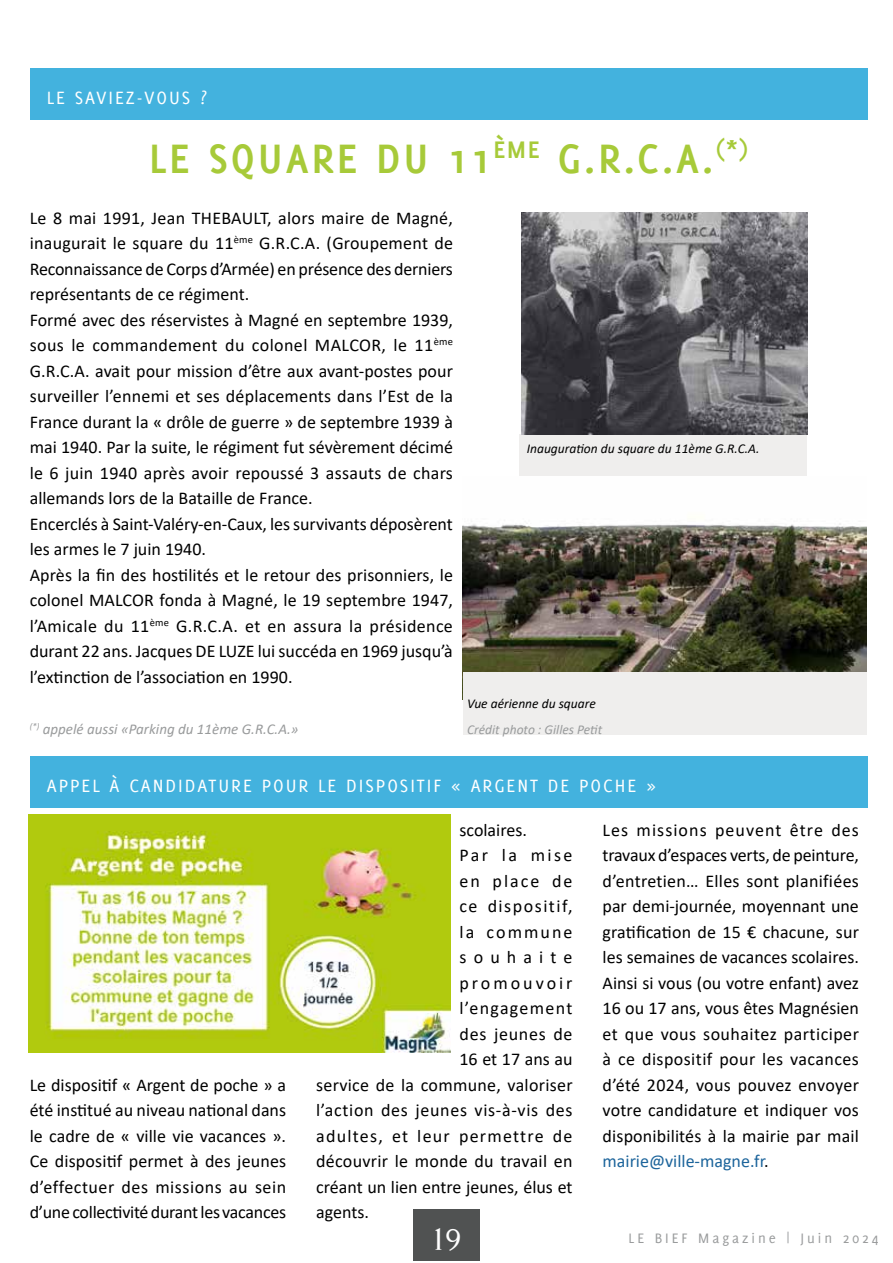
<style>
.page{position:relative;width:893px;height:1263px;background:#fff}
.page>*{position:absolute;margin:0;border:0;box-sizing:border-box;transform-origin:0 0}
.t1{font:700 45px "Delicious";letter-spacing:.06em;color:#a7ca39}
.t2{font:30px "November Medium Normal";color:#fff}
.t3{font:19.5px "Delicious";letter-spacing:.1em;color:#fff}
.t4{font:18px/25.5px "Calibri";color:#000;text-align:justify}
.t5{font:18px "Calibri";letter-spacing:.04em;color:#000}
.t6{font:18px "Calibri";letter-spacing:.07em;color:#000}
.t7{font:18px "Calibri";letter-spacing:.115em;color:#000}
.t8{font:18px "Calibri";letter-spacing:.085em;color:#000}
.t9{font:18px "Calibri";letter-spacing:.075em;color:#000}
.t10{font:18px "Calibri";letter-spacing:.165em;color:#000}
.t11{font:18px "Calibri";letter-spacing:.135em;color:#000}
.t12{font:18px "Calibri";letter-spacing:.4em;color:#000}
.t13{font:italic 15px "Calibri";color:#999b9c}
.t14{font:15px "Delicious";letter-spacing:.2em;color:#999b9c}
.t15{font:italic 13.5px "Calibri";color:#000}
.t16{font:italic 13.5px "Calibri";color:#999b9c}
.s1{color:#1c649b}
</style>
<div class="page">
<div style="left:519px;top:434px;width:288px;height:48px;background:#efeeed"></div>
<div style="left:30px;top:68px;width:837px;height:51px;background:#43b2de"></div>
<img style="left:522px;top:212px;width:285px;height:223px">
<img style="left:463px;top:477px;width:403px;height:195px">
<div style="left:463px;top:672px;width:403px;height:63px;background:#efeeed"></div>
<div style="left:30px;top:757px;width:837px;height:51px;background:#43b2de"></div>
<img style="left:29px;top:814px;width:422px;height:238px">
<div style="left:413px;top:1209px;width:66px;height:51px;background:#505252"></div>
<p class="t3" style="left:47px;top:86px;width:162px">LE SAVIEZ-VOUS ?</p>
<h1 class="t1" style="left:149px;top:132px;width:600px">LE SQUARE DU 11<sup>ÈME</sup> G.R.C.A.<sup>(*)</sup></h1>
<p class="t4" style="left:30px;top:204px;width:425px;text-align:left">Le 8 mai 1991, Jean THEBAULT, alors maire de Magné, inaugurait le square du 11<sup>ème</sup> G.R.C.A. (Groupement de Reconnaissance de Corps d’Armée) en présence des derniers représentants de ce régiment.<br>Formé avec des réservistes à Magné en septembre 1939, sous le commandement du colonel MALCOR, le 11<sup>ème </sup>G.R.C.A. avait pour mission d’être aux avant-postes pour surveiller l’ennemi et ses déplacements dans l’Est de la France durant la « drôle de guerre » de septembre 1939 à mai 1940. Par la suite, le régiment fut sévèrement décimé le 6 juin 1940 après avoir repoussé 3 assauts de chars allemands lors de la Bataille de France.<br>Encerclés à Saint-Valéry-en-Caux, les survivants déposèrent les armes le 7 juin 1940.<br>Après la fin des hostilités et le retour des prisonniers, le colonel MALCOR fonda à Magné, le 19 septembre 1947, l’Amicale du 11<sup>ème</sup> G.R.C.A. et en assura la présidence durant 22 ans. Jacques DE LUZE lui succéda en 1969 jusqu’à l’extinction de l’association en 1990.</p>
<p class="t15" style="left:527px;top:439px;width:234px">Inauguration du square du 11ème G.R.C.A.</p>
<p class="t15" style="left:467px;top:694px;width:130px">Vue aérienne du square</p>
<p class="t16" style="left:467px;top:720px;width:137px">Crédit photo : Gilles Petit</p>
<p class="t3" style="left:47px;top:775px;width:610px">APPEL À CANDIDATURE POUR LE DISPOSITIF « ARGENT DE POCHE »</p>
<p class="t13" style="left:30px;top:718px;width:270px"><sup>(*)</sup> appelé aussi «Parking du 11ème G.R.C.A.»</p>
<p class="t4" style="left:30px;top:1071px;width:258px">Le dispositif « Argent de poche » a été institué au niveau national dans le cadre de « ville vie vacances ».<br>Ce dispositif permet à des jeunes d’effectuer des missions au sein d’une collectivité durant les vacances</p>
<p class="t4" style="left:459px;top:816px;width:69px">scolaires.</p>
<p class="t11" style="left:459px;top:843px;width:115px">Par la mise</p>
<p class="t7" style="left:459px;top:868px;width:115px">en place de</p>
<p class="t8" style="left:459px;top:894px;width:115px">ce dispositif,</p>
<p class="t7" style="left:459px;top:919px;width:115px">la commune</p>
<p class="t12" style="left:459px;top:945px;width:115px">souhaite</p>
<p class="t10" style="left:459px;top:970px;width:115px">promouvoir</p>
<p class="t9" style="left:459px;top:996px;width:115px">l’engagement</p>
<p class="t5" style="left:459px;top:1021px;width:115px">des jeunes de</p>
<p class="t4" style="left:459px;top:1046px;width:115px">16 et 17 ans au</p>
<p class="t4" style="left:316px;top:1071px;width:258px">service de la commune, valoriser</p>
<p class="t5" style="left:316px;top:1098px;width:258px">l’action des jeunes vis-à-vis des</p>
<p class="t6" style="left:316px;top:1123px;width:258px">adultes, et leur permettre de</p>
<p class="t4" style="left:316px;top:1148px;width:258px">découvrir le monde du travail en</p>
<p class="t4" style="left:316px;top:1173px;width:258px">créant un lien entre jeunes, élus et</p>
<p class="t4" style="left:316px;top:1199px;width:54px">agents.</p>
<p class="t4" style="left:603px;top:816px;width:258px">Les missions peuvent être des travaux d’espaces verts, de peinture, d’entretien… Elles sont planifiées par demi-journée, moyennant une gratification de 15 € chacune, sur les semaines de vacances scolaires.<br>Ainsi si vous (ou votre enfant) avez 16 ou 17 ans, vous êtes Magnésien et que vous souhaitez participer à ce dispositif pour les vacances d’été 2024, vous pouvez envoyer votre candidature et indiquer vos disponibilités à la mairie par mail <span class="s1">mairie@ville-magne.fr</span>.</p>
<h2 class="t2" style="left:430px;top:1222px;width:33px">19</h2>
<p class="t14" style="left:629px;top:1230px;width:252px">LE BIEF Magazine | Juin 2024</p>
</div>
